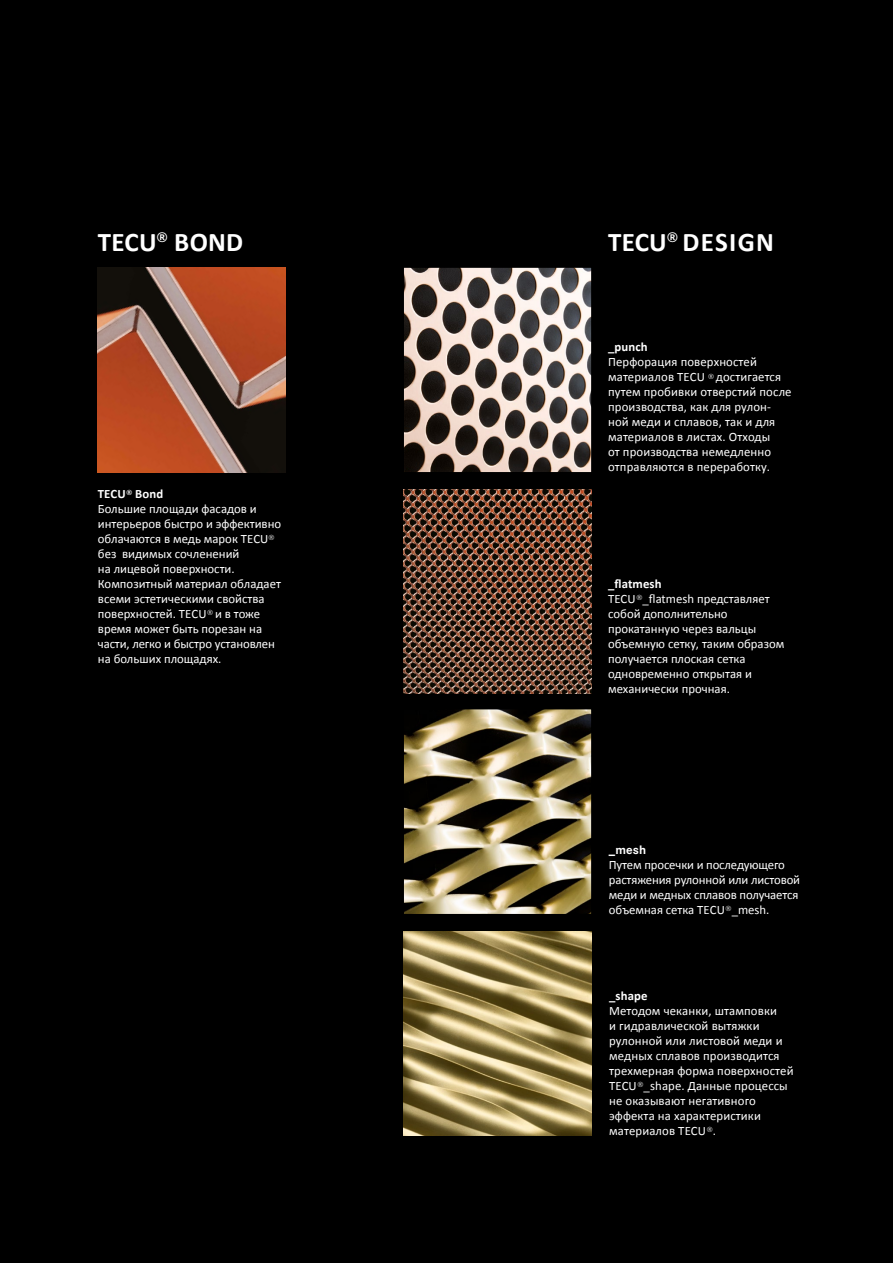
<style>
.page{position:relative;width:893px;height:1263px;background:#000}
.page>*{position:absolute;margin:0;border:0;box-sizing:border-box;transform-origin:0 0}
.t1{font:700 27px "Calibri";letter-spacing:.045em;color:#fff}
.t2{font:700 27px "Calibri";letter-spacing:.01em;color:#fff}
.t3{font:12.75px/15px "Calibri";color:#fff}
.t4{font:700 12.75px "Calibri";letter-spacing:.01em;color:#fff}
.t5{font:700 12.75px "Corporate STOT";color:#fff}
.s1{font-weight:700}
</style>
<div class="page">
<img style="left:404px;top:931px;width:187px;height:204px">
<img style="left:404px;top:268px;width:187px;height:204px">
<img style="left:404px;top:710px;width:187px;height:204px">
<img style="left:404px;top:489px;width:187px;height:204px">
<img style="left:98px;top:268px;width:187px;height:204px">
<h1 class="t2" style="left:98px;top:225px;width:147px">TECU<sup>®</sup> BOND</h1>
<h1 class="t1" style="left:608px;top:225px;width:167px">TECU<sup>®</sup> DESIGN</h1>
<p class="t3" style="left:98px;top:486px;width:185px"><span class="s1">TECU</span> <sup>®</sup> <span class="s1">Bond<br></span>Большие площади фасадов и интерьеров быстро и эффективно облачаются в медь марок TECU<sup>® </sup>без видимых сочленений<br>на лицевой поверхности.<br>Композитный материал обладает всеми эстетическими свойства поверхностей. TECU<sup>®</sup> и в тоже время может быть порезан на части, легко и быстро установлен на больших площадях.</p>
<p class="t4" style="left:608px;top:339px;width:41px">_punch</p>
<p class="t3" style="left:608px;top:355px;width:185px">Перфорация поверхностей материалов TECU <sup>®</sup> достигается путем пробивки отверстий после производства, как для рулон&shy;ной меди и сплавов, так и для материалов в листах. Отходы<br>от производства немедленно отправляются в переработку.</p>
<p class="t3" style="left:608px;top:576px;width:178px"><span class="s1">_flatmesh<br></span>TECU<sup>®</sup>_flatmesh представляет собой дополнительно прокатанную через вальцы объемную сетку, таким образом получается плоская сетка одновременно открытая и механически прочная.</p>
<p class="t5" style="left:609px;top:842px;width:39px">_mesh</p>
<p class="t3" style="left:609px;top:857px;width:193px">Путем просечки и последующего растяжения рулонной или листовой меди и медных сплавов получается объемная сетка TECU <sup>®</sup>_mesh.</p>
<p class="t4" style="left:609px;top:988px;width:40px">_shape</p>
<p class="t3" style="left:609px;top:1004px;width:186px">Методом чеканки, штамповки<br>и гидравлической вытяжки рулонной или листовой меди и медных сплавов производится трехмерная форма поверхностей<br>TECU <sup>®</sup>_shape. Данные процессы не оказывают негативного эффекта на характеристики материалов TECU <sup>®</sup>.</p>
</div>
